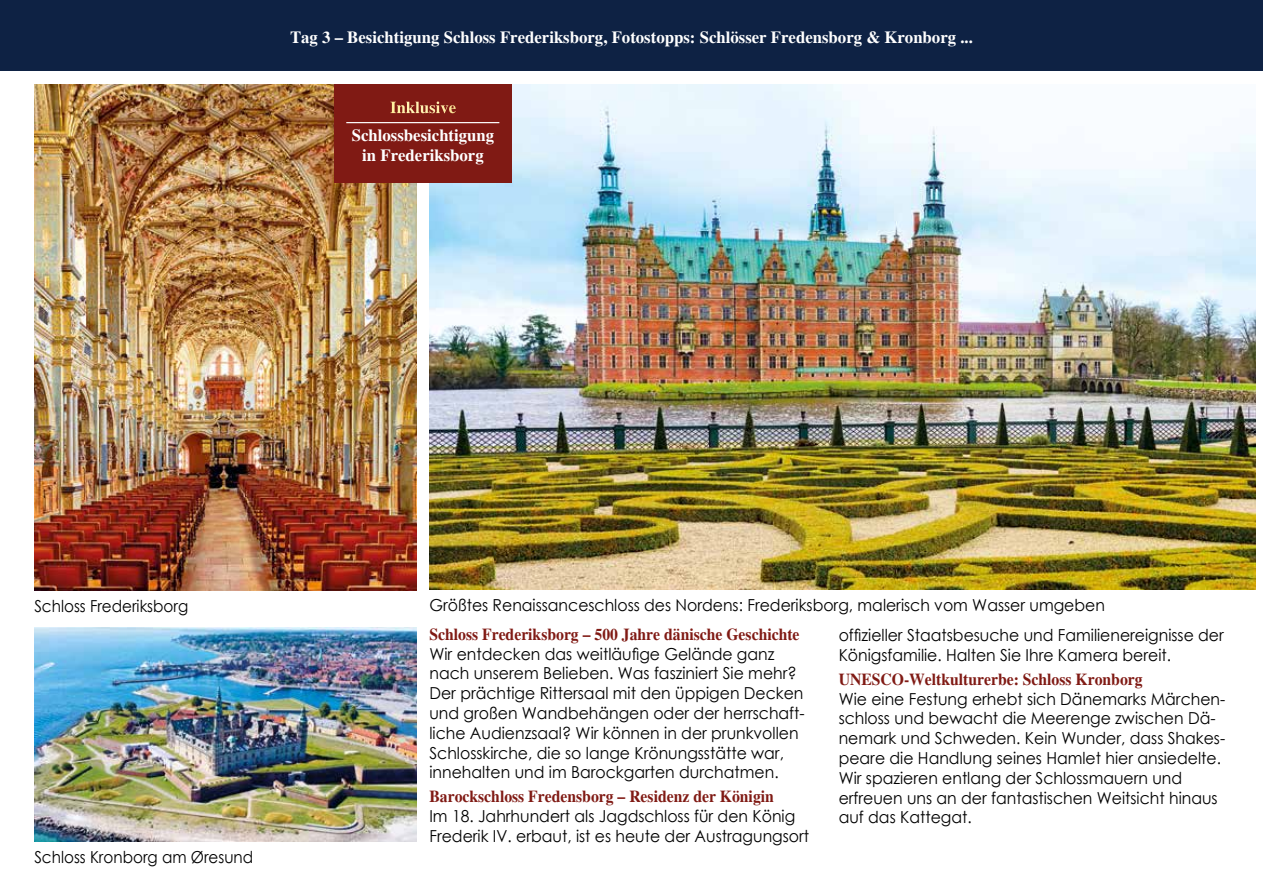
<style>
.page{position:relative;width:1263px;height:893px;background:#fff}
.page>*{position:absolute;margin:0;border:0;box-sizing:border-box;transform-origin:0 0}
.t1{font:700 16.8px/28px "Times";color:#fff;text-align:center}
.t2{font:16.5px/19.8px "Century Gothic";color:#000;scale:.95 1}
.t3{font:700 16.5px "Times";color:#801a14;scale:.95 1}
.t4{font:16.5px "Century Gothic";color:#000;scale:.92 1}
</style>
<div class="page">
<div style="left:0;top:0;width:1263px;height:70px;background:#0e2244"></div>
<img style="left:429px;top:85px;width:827px;height:505px">
<img style="left:34px;top:85px;width:383px;height:505px">
<div style="left:334px;top:85px;width:178px;height:98px;background:#801a14"></div>
<hr style="left:346px;top:122px;width:153px;height:1px;background:#fff">
<img style="left:34px;top:628px;width:383px;height:214px">
<p class="t1" style="left:290px;top:23px;width:684px">Tag 3 – Besichtigung Schloss Frederiksborg, Fotostopps: Schlösser Fredensborg &amp; Kronborg ...</p>
<p class="t1" style="left:352px;top:93px;width:144px">Inklusive<br>Schlossbesichtigung</p>
<p class="t1" style="left:362px;top:141px;width:123px">in Frederiksborg</p>
<p class="t4" style="left:34px;top:594px;width:169px">Schloss Frederiksborg</p>
<p class="t2" style="left:429px;top:594px;width:713px">Größtes Renaissanceschloss des Nordens: Frederiksborg, malerisch vom Wasser umgeben</p>
<p class="t4" style="left:34px;top:845px;width:239px">Schloss Kronborg am Øresund</p>
<p class="t3" style="left:429px;top:624px;width:391px">Schloss Frederiksborg – 500 Jahre dänische Geschichte</p>
<p class="t2" style="left:429px;top:643px;width:396px">Wir entdecken das weitläufige Gelände ganz nach unserem Belieben. Was fasziniert Sie mehr?<br>Der prächtige Rittersaal mit den üppigen Decken und großen Wandbehängen oder der herrschaft&shy;liche Audienzsaal? Wir können in der prunkvollen Schlosskirche, die so lange Krönungsstätte war, innehalten und im Barockgarten durchatmen.</p>
<p class="t3" style="left:429px;top:787px;width:364px">Barockschloss Fredensborg – Residenz der Königin</p>
<p class="t2" style="left:429px;top:806px;width:401px">Im 18. Jahrhundert als Jagdschloss für den König<br>Frederik IV. erbaut, ist es heute der Austragungsort</p>
<p class="t2" style="left:839px;top:625px;width:407px">offizieller Staatsbesuche und Familienereignisse der<br>Königsfamilie. Halten Sie Ihre Kamera bereit.</p>
<p class="t3" style="left:839px;top:669px;width:321px">UNESCO-Weltkulturerbe: Schloss Kronborg</p>
<p class="t2" style="left:839px;top:688px;width:408px">Wie eine Festung erhebt sich Dänemarks Märchen&shy;schloss und bewacht die Meerenge zwischen Dä&shy;nemark und Schweden. Kein Wunder, dass Shakes&shy;peare die Handlung seines Hamlet hier ansiedelte.<br>Wir spazieren entlang der Schlossmauern und erfreuen uns an der fantastischen Weitsicht hinaus auf das Kattegat.</p>
</div>
